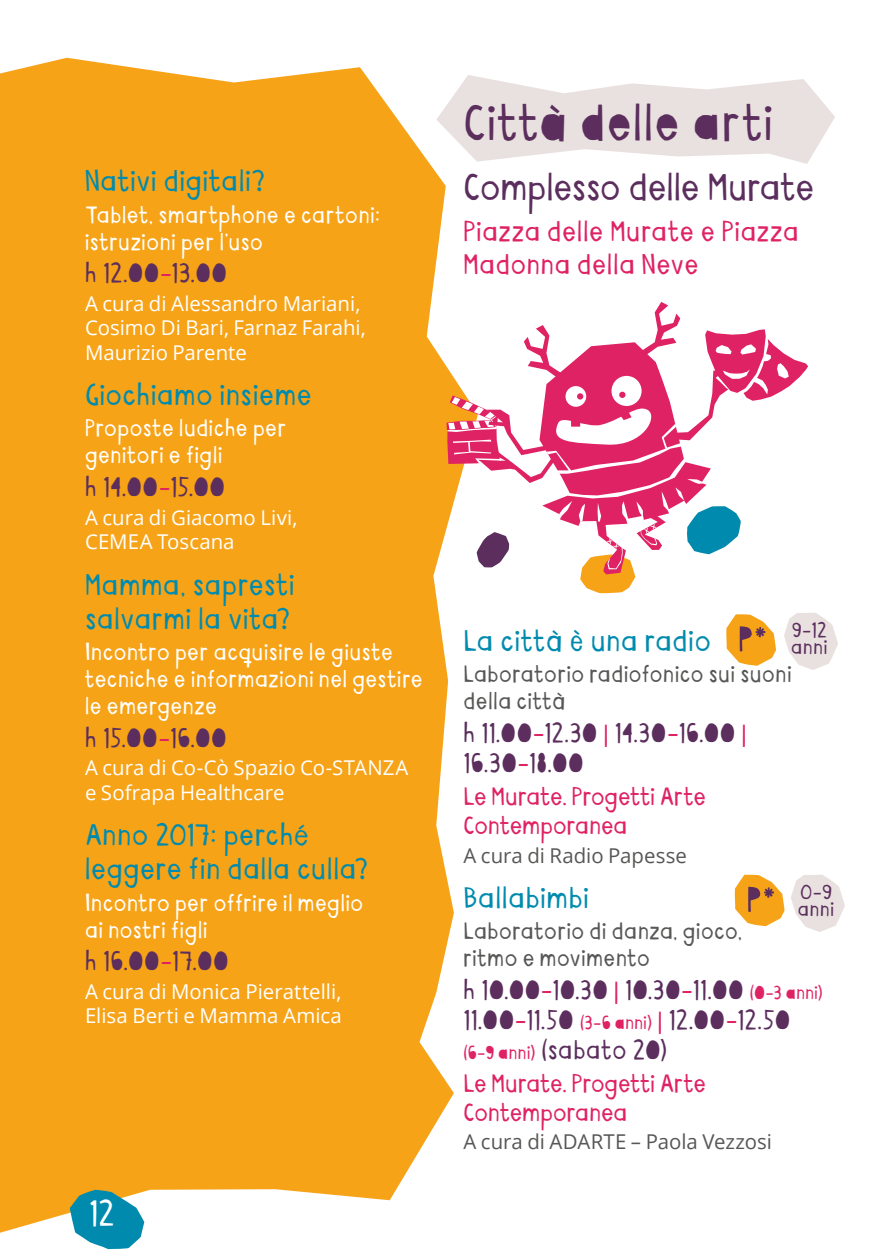
<style>
.page{position:relative;width:893px;height:1259px;background:#fff}
.page>*{position:absolute;margin:0;border:0;box-sizing:border-box;transform-origin:0 0}
.t1{font:900 48px "Paper Cuts";letter-spacing:.02em;color:#5b2e5d}
.t2{font:36px "Paper Cuts";letter-spacing:-.005em;color:#5b2e5d}
.t3{font:900 33px "Paper Cuts";color:#fff}
.t4{font:28.5px/34.2px "Paper Cuts";letter-spacing:.025em;color:#008bae}
.t5{font:27px/32.4px "Paper Cuts";letter-spacing:.025em;color:#df2264}
.t6{font:900 25.5px/30px "Paper Cuts";letter-spacing:.02em;color:#5b2e5d}
.t7{font:24px/28.8px "Paper Cuts";letter-spacing:-.005em;color:#df2264}
.t8{font:22.5px/27px "Paper Cuts";letter-spacing:.02em;color:#fff}
.t9{font:22.5px/27px "Paper Cuts";letter-spacing:.02em;color:#575756}
.t10{font:20.4px/24.6px "Open Sans";color:#fff}
.t11{font:20.4px "Open Sans";color:#575756}
.t12{font:19.5px/17.1px "Paper Cuts";letter-spacing:.04em;color:#5b2e5d}
.t13{font:900 18px "Paper Cuts";color:#df2264}
.s1{color:#df2264}
.s2{font-size:18px;color:#df2264}
.s3{font-size:25.5px;color:#5b2e5d}
.s4{font-weight:400;font-size:25.5px;color:#5b2e5d}
</style>
<div class="page">
<div style="left:0;top:58px;width:454px;height:1174px;background:#f6a318"></div>
<svg style="left:735px;top:874px;width:49px;height:52px"></svg>
<svg style="left:726px;top:614px;width:50px;height:52px"></svg>
<svg style="left:791px;top:875px;width:54px;height:57px"></svg>
<svg style="left:784px;top:613px;width:54px;height:57px"></svg>
<svg style="left:70px;top:1189px;width:74px;height:60px"></svg>
<svg style="left:436px;top:75px;width:399px;height:89px"></svg>
<svg style="left:446px;top:302px;width:362px;height:292px"></svg>
<h3 class="t4" style="left:85px;top:166px;width:182px">Nativi digitali?</h3>
<p class="t8" style="left:85px;top:203px;width:297px">Tablet, smartphone e cartoni: istruzioni per l’uso</p>
<p class="t6" style="left:85px;top:260px;width:143px">h 12.00<span class="s1">-</span>13.00</p>
<p class="t10" style="left:85px;top:291px;width:282px">A cura di Alessandro Mariani,<br>Cosimo Di Bari, Farnaz Farahi,<br>Maurizio Parente</p>
<h3 class="t4" style="left:85px;top:380px;width:228px">Giochiamo insieme</h3>
<p class="t8" style="left:85px;top:417px;width:203px">Proposte ludiche per genitori e figli</p>
<p class="t6" style="left:85px;top:474px;width:142px">h 14.00<span class="s1">-</span>15.00</p>
<p class="t10" style="left:85px;top:504px;width:214px">A cura di Giacomo Livi,<br>CEMEA Toscana</p>
<h3 class="t4" style="left:85px;top:569px;width:211px">Mamma, sapresti salvarmi la vita?</h3>
<p class="t8" style="left:85px;top:640px;width:339px">Incontro per acquisire le giuste tecniche e informazioni nel gestire le emergenze</p>
<p class="t6" style="left:85px;top:724px;width:143px">h 15.00<span class="s1">-</span>16.00</p>
<p class="t10" style="left:85px;top:755px;width:325px">A cura di Co-Cò Spazio Co-STANZA e Sofrapa Healthcare</p>
<h3 class="t4" style="left:85px;top:820px;width:285px">Anno 2017: perché leggere fin dalla culla?</h3>
<p class="t8" style="left:85px;top:890px;width:280px">Incontro per offrire il meglio ai nostri figli</p>
<p class="t6" style="left:85px;top:948px;width:145px">h 16.00<span class="s1">-</span>17.00</p>
<p class="t10" style="left:85px;top:978px;width:258px">A cura di Monica Pierattelli,<br>Elisa Berti e Mamma Amica</p>
<h3 class="t3" style="left:89px;top:1194px;width:27px">12</h3>
<h1 class="t1" style="left:463px;top:95px;width:311px">Città delle arti</h1>
<h2 class="t2" style="left:463px;top:166px;width:352px">Complesso delle Murate</h2>
<h3 class="t5" style="left:463px;top:217px;width:337px">Piazza delle Murate e Piazza<br>Madonna della Neve</h3>
<p class="t12" style="left:791px;top:623px;width:38px">9-12 anni</p>
<h3 class="t4" style="left:463px;top:626px;width:249px">La città è una radio</h3>
<p class="t9" style="left:463px;top:662px;width:330px">Laboratorio radiofonico sui suoni della città</p>
<p class="t6" style="left:463px;top:720px;width:284px">h 11.00<span class="s1">-</span>12.30 <span class="s1">|</span> 14.30<span class="s1">-</span>16.00 <span class="s1">|<br></span>16.30<span class="s1">-</span>18.00</p>
<p class="t7" style="left:463px;top:784px;width:244px">Le Murate. Progetti Arte<br>Contemporanea</p>
<p class="t11" style="left:463px;top:841px;width:225px">A cura di Radio Papesse</p>
<h3 class="t4" style="left:463px;top:883px;width:127px">Ballabimbi</h3>
<p class="t9" style="left:463px;top:919px;width:280px">Laboratorio di danza, gioco, ritmo e movimento</p>
<p class="t6" style="left:463px;top:976px;width:361px">h 10.00<span class="s1">-</span>10.30 <span class="s1">|</span> 10.30<span class="s1">-</span>11.00 <span class="s2">(0-3 anni)<br></span>11.00<span class="s1">-</span>11.50 <span class="s2">(3-6 anni)</span> <span class="s1">|</span> 12.00<span class="s1">-</span>12.50</p>
<p class="t13" style="left:463px;top:1041px;width:205px">(6-9 anni) <span class="s3">(</span><span class="s4">sabato</span> <span class="s3">20)</span></p>
<p class="t7" style="left:463px;top:1070px;width:244px">Le Murate. Progetti Arte<br>Contemporanea</p>
<p class="t11" style="left:463px;top:1128px;width:310px">A cura di ADARTE – Paola Vezzosi</p>
<p class="t12" style="left:798px;top:885px;width:38px">0-9 anni</p>
</div>
